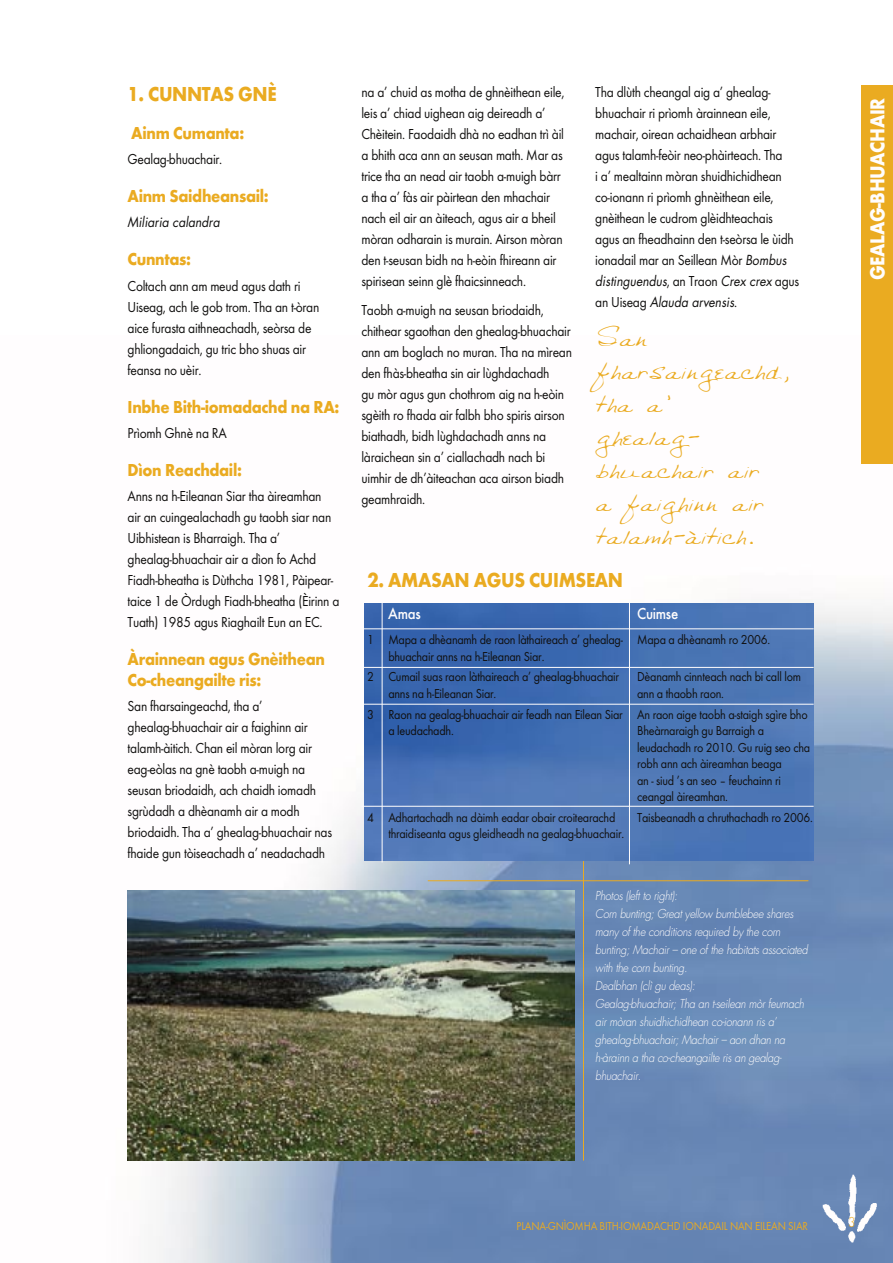
<style>
.page{position:relative;width:893px;height:1263px;background:#fff}
.page>*{position:absolute;margin:0;border:0;box-sizing:border-box;transform-origin:0 0}
.quote{font:25.5px/33px "Bethanys Hand";letter-spacing:-.02em;color:#eaab21}
.Head_1{font:700 21px "Futura T";letter-spacing:-.02em;color:#eaab21;scale:.9 1}
.Head_1-2{font:700 21px "Futura T";letter-spacing:-.02em;color:#fffdfd;scale:.9 1}
.Sub_1{font:700 18px/21px "Futura T";letter-spacing:-.02em;color:#eaab21;scale:.9 1}
.app_table_hd{font:500 16.5px "Futura T";letter-spacing:-.02em;color:#fffdfd;scale:.9 1}
.Body_text{font:15px/21px "Futura T";letter-spacing:-.02em;color:#100f0e;scale:.9 1}
.Body_text-2{font:300 15px "Futura T";color:#eaab21;scale:.9 1}
.appendix_tables{font:13.5px/16.5px "Futura T";letter-spacing:-.02em;color:#100f0e;scale:.9 1}
.Body_text-3{font:italic 13.5px/21px "Futura";color:#100f0e;scale:.9 1}
.captions{font:italic 300 12px/18px "Futura";letter-spacing:-.02em;color:#fffdfd;scale:.9 1}
.Body_text-4{font:12px "Futura T";letter-spacing:-.02em;color:#eaab21;scale:.9 1}
.s1{font-family:"Futura";font-style:italic;font-size:13.5px}
.s2{font-family:"Futura T";font-style:normal;font-size:15px}
</style>
<div class="page">
<img style="left:127px;top:600px;width:766px;height:663px">
<div style="left:861px;top:85px;width:32px;height:379px;background:#eaab21"></div>
<img style="left:823px;top:1175px;width:53px;height:67px">
<hr style="left:583px;top:727px;width:1px;height:433px;background:#eaab21">
<hr style="left:428px;top:880px;width:380px;height:1px;background:#eaab21">
<img style="left:364px;top:604px;width:450px;height:257px">
<hr style="left:361px;top:628px;width:453px;height:1px;background:#fffdfd">
<hr style="left:361px;top:667px;width:453px;height:1px;background:#fffdfd">
<hr style="left:361px;top:704px;width:453px;height:1px;background:#fffdfd">
<hr style="left:361px;top:806px;width:453px;height:1px;background:#fffdfd">
<hr style="left:629px;top:603px;width:1px;height:261px;background:#fffdfd">
<hr style="left:382px;top:603px;width:1px;height:259px;background:#fffdfd">
<img style="left:128px;top:891px;width:446px;height:270px">
<p class="Head_1" style="left:128px;top:81px;width:167px">1. CUNNTAS GNÈ</p>
<p class="Sub_1" style="left:131px;top:122px;width:127px">Ainm Cumanta:</p>
<p class="Body_text" style="left:128px;top:148px;width:107px">Gealag-bhuachair.</p>
<p class="Sub_1" style="left:128px;top:185px;width:158px">Ainm Saidheansail:</p>
<p class="Body_text-3" style="left:128px;top:212px;width:104px">Miliaria calandra</p>
<p class="Sub_1" style="left:128px;top:249px;width:72px">Cunntas:</p>
<p class="Body_text" style="left:128px;top:275px;width:215px">Coltach ann am meud agus dath ri<br>Uiseag, ach le gob trom. Tha an t-òran aice furasta aithneachadh, seòrsa de ghliongadaich, gu tric bho shuas air feansa no uèir.</p>
<p class="Sub_1" style="left:128px;top:396px;width:237px">Inbhe Bith-iomadachd na RA:</p>
<p class="Body_text" style="left:128px;top:422px;width:112px">Prìomh Ghnè na RA</p>
<p class="Sub_1" style="left:128px;top:459px;width:129px">Dìon Reachdail:</p>
<p class="Body_text" style="left:128px;top:485px;width:237px">Anns na h-Eileanan Siar tha àireamhan<br>air an cuingealachadh gu taobh siar nan Uibhistean is Bharraigh. Tha a’ ghealag-bhuachair air a dìon fo Achd Fiadh-bheatha is Dùthcha 1981, Pàipear&shy;taice 1 de Òrdugh Fiadh-bheatha (Èirinn a Tuath) 1985 agus Riaghailt Eun an EC.</p>
<p class="Sub_1" style="left:128px;top:648px;width:221px">Àrainnean agus Gnèithean<br>Co-cheangailte ris:</p>
<p class="Body_text" style="left:128px;top:696px;width:229px">San fharsaingeachd, tha a’ ghealag-bhuachair air a faighinn air talamh-àitich. Chan eil mòran lorg air eag-eòlas na gnè taobh a-muigh na seusan briodaidh, ach chaidh iomadh sgrùdadh a dhèanamh air a modh briodaidh. Tha a’ ghealag-bhuachair nas fhaide gun tòiseachadh a’ neadachadh</p>
<p class="Body_text" style="left:361px;top:81px;width:227px">na a’ chuid as motha de ghnèithean eile, leis a’ chiad uighean aig deireadh a’ Chèitein. Faodaidh dhà no eadhan trì àil a bhith aca ann an seusan math. Mar as trice tha an nead air taobh a-muigh bàrr a tha a’ fàs air pàirtean den mhachair nach eil air an àiteach, agus air a bheil mòran odharain is murain. Airson mòran den t-seusan bidh na h-eòin fhireann air spirisean seinn glè fhaicsinneach.</p>
<p class="Body_text" style="left:361px;top:299px;width:235px">Taobh a-muigh na seusan briodaidh, chithear sgaothan den ghealag-bhuachair ann am boglach no muran. Tha na mìrean den fhàs-bheatha sin air lùghdachadh<br>gu mòr agus gun chothrom aig na h-eòin sgèith ro fhada air falbh bho spiris airson biathadh, bidh lùghdachadh anns na làraichean sin a’ ciallachadh nach bi uimhir de dh’àiteachan aca airson biadh geamhraidh.</p>
<p class="Body_text" style="left:595px;top:81px;width:222px">Tha dlùth cheangal aig a’ ghealag&shy;bhuachair ri prìomh àrainnean eile, machair, oirean achaidhean arbhair agus talamh-feòir neo-phàirteach. Tha<br>i a’ mealtainn mòran shuidhichidhean co-ionann ri prìomh ghnèithean eile, gnèithean le cudrom glèidhteachais agus an fheadhainn den t-seòrsa le ùidh ionadail mar an Seillean Mòr <span class="s1">Bombus</span></p>
<p class="Body_text-3" style="left:595px;top:270px;width:228px">distinguendus<span class="s2">, an Traon</span> Crex crex <span class="s2">agus an Uiseag</span> Alauda arvensis<span class="s2">.</span></p>
<p class="quote" style="left:595px;top:320px;width:196px">San fharsaingeachd, tha a’<br>ghealag&shy;bhuachair air<br>a faighinn air talamh-àitich.</p>
<p class="Head_1" style="left:367px;top:568px;width:286px">2. AMASAN AGUS CUIMSEAN</p>
<p class="app_table_hd" style="left:388px;top:604px;width:38px">Amas</p>
<p class="app_table_hd" style="left:637px;top:604px;width:47px">Cuimse</p>
<p class="appendix_tables" style="left:388px;top:631px;width:426px;text-indent:-21px">1 Mapa a dhèanamh de raon làthaireach a’ ghealag- Mapa a dhèanamh ro 2006. bhuachair anns na h-Eileanan Siar.</p>
<p class="appendix_tables" style="left:367px;top:668px;width:281px">2 Cumail suas raon làthaireach a’ ghealag-bhuachair</p>
<p class="appendix_tables" style="left:637px;top:668px;width:184px">Dèanamh cinnteach nach bi call lom</p>
<p class="appendix_tables" style="left:388px;top:685px;width:121px">anns na h-Eileanan Siar.</p>
<p class="appendix_tables" style="left:637px;top:685px;width:98px">ann a thaobh raon.</p>
<p class="appendix_tables" style="left:388px;top:706px;width:467px;text-indent:-21px">3 Raon na gealag-bhuachair air feadh nan Eilean Siar An raon aige taobh a-staigh sgìre bho a leudachadh.</p>
<p class="appendix_tables" style="left:637px;top:722px;width:194px">Bheàrnaraigh gu Barraigh a leudachadh ro 2010. Gu ruig seo cha robh ann ach àireamhan beaga<br>an - siud ’s an seo – feuchainn ri ceangal àireamhan.</p>
<p class="appendix_tables" style="left:367px;top:809px;width:277px">4 Adhartachadh na dàimh eadar obair croitearachd</p>
<p class="appendix_tables" style="left:637px;top:809px;width:197px">Taisbeanadh a chruthachadh ro 2006.</p>
<p class="appendix_tables" style="left:388px;top:825px;width:263px">thraidiseanta agus gleidheadh na gealag-bhuachair.</p>
<p class="captions" style="left:595px;top:887px;width:93px">Photos (left to right):</p>
<p class="captions" style="left:595px;top:905px;width:238px">Corn bunting; Great yellow bumblebee shares many of the conditions required by the corn bunting; Machair – one of the habitats associated with the corn bunting.</p>
<p class="captions" style="left:595px;top:977px;width:113px">Dealbhan (clì gu deas):</p>
<p class="captions" style="left:595px;top:995px;width:234px">Gealag-bhuachair; Tha an t-seilean mòr feumach air mòran shuidhichidhean co-ionann ris a’ ghealag-bhuachair; Machair – aon dhan na h-àrainn a tha co-cheangailte ris an gealag&shy;bhuachair.</p>
<p class="Head_1-2" style="left:865px;top:280px;width:204px;rotate:-90deg">GEALAG-BHUACHAIR</p>
<p class="Body_text-4" style="left:517px;top:1219px;width:325px">PLANA-GNÌOMHA BITH-IOMADACHD IONADAIL NAN EILEAN SIAR</p>
<p class="Body_text-2" style="left:848px;top:1213px;width:10px">3</p>
</div>
